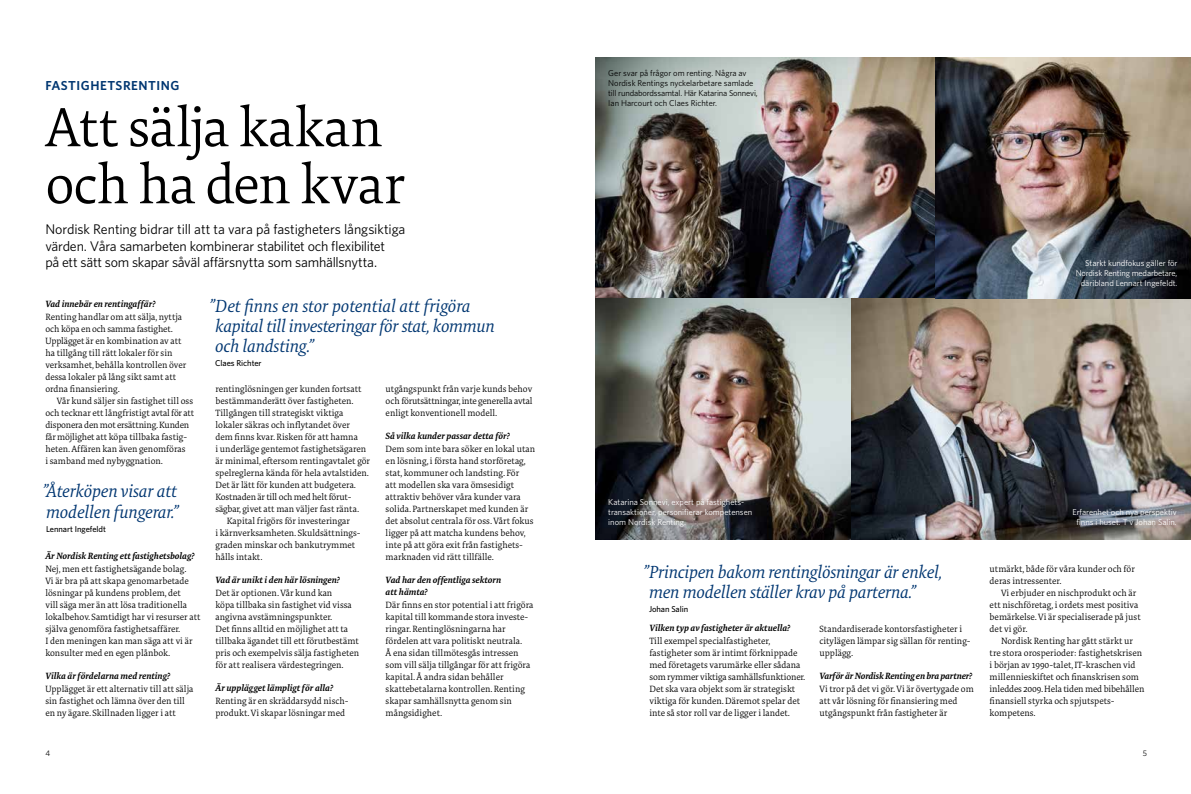
<style>
.page{position:relative;width:1191px;height:794px;background:#fff}
.page>*{position:absolute;margin:0;border:0;box-sizing:border-box;transform-origin:0 0}
.t1{font:300 56px/57px "Tundra OT";letter-spacing:-.01em;color:#000}
.t2{font:italic 300 18px/20px "Tundra OT";letter-spacing:-.01em;color:#003671}
.t3{font:14px/16.5px "Whitney";letter-spacing:-.015em;color:#000}
.t4{font:600 13px "Whitney";letter-spacing:.04em;color:#003671}
.t5{font:300 9.3px/12px "Tundra OT";color:#000}
.t6{font:italic 600 9.3px/12px "Tundra OT";color:#000}
.t7{font:300 9.3px "Tundra OT";letter-spacing:-.02em;color:#000}
.t8{font:8.5px/10px "Whitney";color:#fff}
.t9{font:8.5px/10px "Whitney";color:#000}
.t10{font:500 8.5px "Whitney";letter-spacing:-.005em;color:#000}
.t11{font:8px "Whitney";color:#000}
</style>
<div class="page">
<img style="left:595px;top:57px;width:596px;height:482px">
<h3 class="t4" style="left:45px;top:77px;width:136px">FASTIGHETSRENTING</h3>
<h1 class="t1" style="left:45px;top:101px;width:361px">Att sälja kakan och ha den kvar</h1>
<h3 class="t3" style="left:45px;top:221px;width:361px">Nordisk Renting bidrar till att ta vara på fastigheters långsiktiga värden. Våra samarbeten kombinerar stabilitet och flexibilitet<br>på ett sätt som skapar såväl affärsnytta som samhällsnytta.</h3>
<p class="t6" style="left:45px;top:298px;width:112px">Vad innebär en rentingaffär?</p>
<p class="t5" style="left:45px;top:311px;width:142px">Renting handlar om att sälja, nyttja och köpa en och samma fastighet.<br>Upplägget är en kombination av att ha tillgång till rätt lokaler för sin verksamhet, behålla kontrollen över dessa lokaler på lång sikt samt att ordna finansiering.</p>
<p class="t5" style="left:45px;top:395px;width:150px;text-indent:11px">Vår kund säljer sin fastighet till oss och tecknar ett långfristigt avtal för att disponera den mot ersättning. Kunden får möjlighet att köpa tillbaka fastig&shy;heten. Affären kan även genomföras<br>i samband med nybyggnation.</p>
<h2 class="t2" style="left:43px;top:481px;width:137px;line-height:21px">”Återköpen visar att modellen fungerar.”</h2>
<p class="t10" style="left:46px;top:523px;width:61px">Lennart Ingefeldt</p>
<p class="t6" style="left:45px;top:550px;width:151px">Är Nordisk Renting ett fastighetsbolag?</p>
<p class="t5" style="left:45px;top:563px;width:157px">Nej, men ett fastighetsägande bolag.<br>Vi är bra på att skapa genomarbetade lösningar på kundens problem, det<br>vill säga mer än att lösa traditionella lokalbehov. Samtidigt har vi resurser att själva genomföra fastighetsaffärer.<br>I den meningen kan man säga att vi är konsulter med en egen plånbok.</p>
<p class="t6" style="left:45px;top:670px;width:126px">Vilka är fördelarna med renting?</p>
<p class="t5" style="left:45px;top:683px;width:150px">Upplägget är ett alternativ till att sälja sin fastighet och lämna över den till en ny ägare. Skillnaden ligger i att</p>
<h2 class="t2" style="left:215px;top:297px;width:281px;text-indent:-5px">”Det finns en stor potential att frigöra kapital till investeringar för stat, kommun och landsting.”</h2>
<p class="t10" style="left:215px;top:357px;width:48px">Claes Richter</p>
<p class="t5" style="left:215px;top:383px;width:147px">rentinglösningen ger kunden fortsatt</p>
<p class="t5" style="left:215px;top:395px;width:140px">bestämmanderätt över fastigheten.</p>
<p class="t5" style="left:215px;top:407px;width:129px">Tillgången till strategiskt viktiga</p>
<p class="t5" style="left:215px;top:419px;width:136px">lokaler säkras och inflytandet över</p>
<p class="t5" style="left:215px;top:431px;width:144px">dem finns kvar. Risken för att hamna</p>
<p class="t5" style="left:215px;top:443px;width:152px">i underläge gentemot fastighetsägaren</p>
<p class="t5" style="left:215px;top:455px;width:156px">är minimal, eftersom rentingavtalet gör</p>
<p class="t5" style="left:215px;top:467px;width:155px">spelreglerna kända för hela avtalstiden.</p>
<p class="t5" style="left:215px;top:479px;width:142px">Det är lätt för kunden att budgetera.</p>
<p class="t7" style="left:215px;top:492px;width:137px">Kostnaden är till och med helt förut-</p>
<p class="t5" style="left:215px;top:503px;width:145px">sägbar, givet att man väljer fast ränta.</p>
<p class="t5" style="left:227px;top:515px;width:125px">Kapital frigörs för investeringar</p>
<p class="t5" style="left:215px;top:527px;width:146px">i kärnverksamheten. Skuldsättnings-</p>
<p class="t5" style="left:215px;top:539px;width:141px">graden minskar och bankutrymmet</p>
<p class="t5" style="left:215px;top:551px;width:48px">hålls intakt.</p>
<p class="t6" style="left:215px;top:574px;width:126px">Vad är unikt i den här lösningen?</p>
<p class="t5" style="left:215px;top:587px;width:145px">Det är optionen. Vår kund kan<br>köpa tillbaka sin fastighet vid vissa angivna avstämningspunkter.<br>Det finns alltid en möjlighet att ta tillbaka ägandet till ett förutbestämt pris och exempelvis sälja fastigheten för att realisera värdestegringen.</p>
<p class="t6" style="left:215px;top:682px;width:119px">Är upplägget lämpligt för alla?</p>
<p class="t5" style="left:215px;top:695px;width:134px">Renting är en skräddarsydd nisch&shy;produkt. Vi skapar lösningar med</p>
<p class="t5" style="left:386px;top:383px;width:148px;text-align:justify">utgångspunkt från varje kunds behov och förutsättningar, inte generella avtal enligt konventionell modell.</p>
<p class="t6" style="left:386px;top:430px;width:126px">Så vilka kunder passar detta för?</p>
<p class="t5" style="left:386px;top:443px;width:151px">Dem som inte bara söker en lokal utan en lösning, i första hand storföretag, stat, kommuner och landsting. För<br>att modellen ska vara ömsesidigt attraktiv behöver våra kunder vara solida. Partnerskapet med kunden är det absolut centrala för oss. Vårt fokus ligger på att matcha kundens behov, inte på att göra exit från fastighets&shy;marknaden vid rätt tillfälle.</p>
<p class="t6" style="left:386px;top:574px;width:117px">Vad har den offentliga sektorn att hämta?</p>
<p class="t5" style="left:386px;top:599px;width:149px">Där finns en stor potential i att frigöra kapital till kommande stora investe&shy;ringar. Rentinglösningarna har fördelen att vara politiskt neutrala.<br>Å ena sidan tillmötesgås intressen som vill sälja tillgångar för att frigöra kapital. Å andra sidan behåller skattebetalarna kontrollen. Renting skapar samhällsnytta genom sin mångsidighet.</p>
<p class="t9" style="left:608px;top:67px;width:151px">Ger svar på frågor om renting. Några av Nordisk Rentings nyckelarbetare samlade till rundabordssamtal. Här Katarina Sonnevi, Ian Harcourt och Claes Richter.</p>
<p class="t8" style="left:1075px;top:258px;width:103px;text-align:right">Starkt kundfokus gäller för<br>Nordisk Renting medarbetare, däribland Lennart Ingefeldt.</p>
<p class="t8" style="left:608px;top:497px;width:146px">Katarina Sonnevi, expert på fastighets&shy;transaktioner, personifierar kompetensen inom Nordisk Renting.</p>
<p class="t8" style="left:1072px;top:507px;width:106px;text-align:center">Erfarenhet och nya perspektiv finns i huset. T v Johan Salin.</p>
<h2 class="t2" style="left:644px;top:563px;width:300px">”Principen bakom rentinglösningar är enkel, men modellen ställer krav på parterna.”</h2>
<p class="t10" style="left:649px;top:603px;width:41px">Johan Salin</p>
<p class="t6" style="left:649px;top:622px;width:142px">Vilken typ av fastigheter är aktuella?</p>
<p class="t5" style="left:649px;top:635px;width:158px">Till exempel specialfastigheter, fastigheter som är intimt förknippade med företagets varumärke eller sådana som rymmer viktiga samhällsfunktioner.<br>Det ska vara objekt som är strategiskt viktiga för kunden. Däremot spelar det inte så stor roll var de ligger i landet.</p>
<p class="t5" style="left:819px;top:623px;width:153px">Standardiserade kontorsfastigheter i citylägen lämpar sig sällan för renting&shy;upplägg.</p>
<p class="t6" style="left:819px;top:670px;width:154px">Varför är Nordisk Renting en bra partner?</p>
<p class="t5" style="left:819px;top:683px;width:156px">Vi tror på det vi gör. Vi är övertygade om att vår lösning för finansiering med utgångspunkt från fastigheter är</p>
<p class="t5" style="left:989px;top:563px;width:147px">utmärkt, både för våra kunder och för deras intressenter.</p>
<p class="t5" style="left:989px;top:587px;width:153px;text-indent:11px">Vi erbjuder en nischprodukt och är ett nischföretag, i ordets mest positiva bemärkelse. Vi är specialiserade på just det vi gör.</p>
<p class="t5" style="left:989px;top:635px;width:156px;text-indent:11px">Nordisk Renting har gått stärkt ur tre stora orosperioder: fastighetskrisen i början av 1990-talet, IT-kraschen vid millennieskiftet och finanskrisen som inleddes 2009. Hela tiden med bibehållen finansiell styrka och spjutspets&shy;kompetens.</p>
<p class="t11" style="left:45px;top:748px;width:6px">4</p>
<p class="t11" style="left:1142px;top:747px;width:6px">5</p>
</div>
